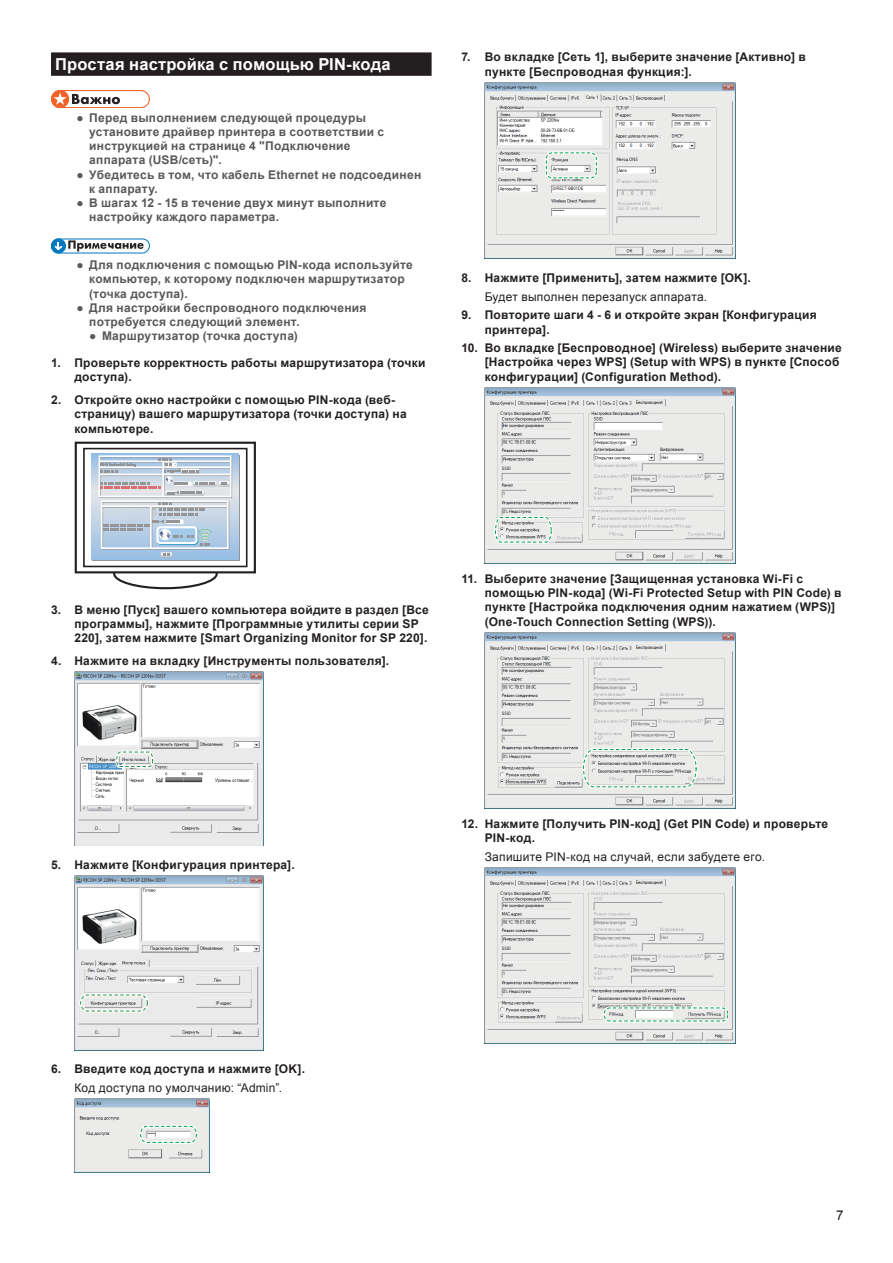
<style>
.page{position:relative;width:893px;height:1263px;background:#fff}
.page>*{position:absolute;margin:0;border:0;box-sizing:border-box;transform-origin:0 0}
.t1{font:700 16.5px "Arial";letter-spacing:.005em;color:#fff}
.t2{font:13.5px "Arial";color:#231f20}
.t3{font:700 12px/14.2px "Arial";letter-spacing:.02em;color:#231f20}
.t4{font:700 12px/14.2px "Arial";letter-spacing:.02em;color:#57585a}
.t5{font:12px "Arial";letter-spacing:.02em;color:#231f20}
</style>
<div class="page">
<div style="left:51px;top:52px;width:381px;height:24px;background:#231f20"></div>
<svg style="left:51px;top:90px;width:99px;height:17px"></svg>
<div style="left:51px;top:239px;width:99px;height:14px;border:1px solid #0078c0;border-radius:7px"></div>
<div style="left:51px;top:239px;width:15px;height:14px;background:#0078c0;border-radius:50%"></div>
<div style="left:51px;top:238px;width:15px;height:15px;border:1px solid #0078c0;border-radius:50%"></div>
<svg style="left:55px;top:242px;width:7px;height:8px"></svg>
<svg style="left:68px;top:240px;width:76px;height:11px"></svg>
<svg style="left:114px;top:559px;width:103px;height:29px"></svg>
<div style="left:113px;top:558px;width:105px;height:31px;border:2px solid #231f20;border-radius:50%"></div>
<svg style="left:76px;top:443px;width:179px;height:129px"></svg>
<div style="left:75px;top:442px;width:181px;height:131px;border:2px solid #231f20"></div>
<div style="left:83px;top:448px;width:165px;height:119px;border:2px solid #231f20"></div>
<svg style="left:92px;top:454px;width:147px;height:106px;background:#b1cbe5"></svg>
<svg style="left:98px;top:455px;width:135px;height:102px;background:#c3cfdc"></svg>
<img style="left:74px;top:671px;width:190px;height:175px">
<svg style="left:114px;top:749px;width:42px;height:20px"></svg>
<img style="left:74px;top:876px;width:190px;height:174px">
<div style="left:79px;top:993px;width:70px;height:19px;border:3px solid #fff;border-radius:8px"></div>
<div style="left:80px;top:994px;width:68px;height:17px;border:1px dashed #2a934b;border-radius:8px"></div>
<img style="left:74px;top:1098px;width:136px;height:74px">
<svg style="left:138px;top:1123px;width:61px;height:22px"></svg>
<img style="left:485px;top:82px;width:250px;height:176px">
<div style="left:545px;top:151px;width:53px;height:28px;border:3px solid #fff;border-radius:6px"></div>
<div style="left:546px;top:152px;width:51px;height:26px;border:1px dashed #009e4d;border-radius:6px"></div>
<img style="left:485px;top:387px;width:250px;height:176px">
<svg style="left:493px;top:515px;width:61px;height:30px"></svg>
<img style="left:485px;top:632px;width:250px;height:177px">
<svg style="left:581px;top:747px;width:118px;height:43px;background:#d7ddda"></svg>
<img style="left:485px;top:868px;width:250px;height:176px">
<div style="left:603px;top:1006px;width:126px;height:16px;border:3px solid #fff;border-radius:6px"></div>
<div style="left:604px;top:1007px;width:124px;height:14px;border:1px dashed #009e4d;border-radius:6px"></div>
<h1 class="t1" style="left:55px;top:52px;width:337px">Простая настройка с помощью PIN-кода</h1>
<p class="t4" style="left:89px;top:110px;width:296px;text-indent:-13px">● Перед выполнением следующей процедуры установите драйвер принтера в соответствии с инструкцией на странице 4 "Подключение аппарата (USB/сеть)".</p>
<p class="t4" style="left:89px;top:167px;width:333px;text-indent:-13px">● Убедитесь в том, что кабель Ethernet не подсоединен к аппарату.</p>
<p class="t4" style="left:89px;top:196px;width:299px;text-indent:-13px">● В шагах 12 - 15 в течение двух минут выполните настройку каждого параметра.</p>
<p class="t4" style="left:89px;top:258px;width:325px;text-indent:-13px">● Для подключения с помощью PIN-кода используйте компьютер, к которому подключен маршрутизатор (точка доступа).</p>
<p class="t4" style="left:89px;top:301px;width:279px;text-indent:-13px">● Для настройки беспроводного подключения потребуется следующий элемент.</p>
<p class="t4" style="left:89px;top:329px;width:210px">● Маршрутизатор (точка доступа)</p>
<p class="t3" style="left:74px;top:356px;width:353px;text-indent:-23px">1. Проверьте корректность работы маршрутизатора (точки доступа).</p>
<p class="t3" style="left:74px;top:393px;width:334px;text-indent:-23px">2. Откройте окно настройки с помощью PIN-кода (веб&shy;страницу) вашего маршрутизатора (точки доступа) на компьютере.</p>
<p class="t3" style="left:485px;top:50px;width:322px;text-indent:-23px">7. Во вкладке [Сеть 1], выберите значение [Активно] в пункте [Беспроводная функция:].</p>
<p class="t3" style="left:461px;top:271px;width:291px">8. Нажмите [Применить], затем нажмите [OK].</p>
<p class="t5" style="left:485px;top:288px;width:224px">Будет выполнен перезапуск аппарата.</p>
<p class="t3" style="left:485px;top:308px;width:334px;text-indent:-23px">9. Повторите шаги 4 - 6 и откройте экран [Конфигурация принтера].</p>
<p class="t3" style="left:485px;top:341px;width:359px;text-indent:-23px">10. Во вкладке [Беспроводное] (Wireless) выберите значение [Настройка через WPS] (Setup with WPS) в пункте [Способ конфигурации] (Configuration Method).</p>
<p class="t3" style="left:74px;top:602px;width:356px;text-indent:-23px">3. В меню [Пуск] вашего компьютера войдите в раздел [Все программы], нажмите [Программные утилиты серии SP<br>220], затем нажмите [Smart Organizing Monitor for SP 220].</p>
<p class="t3" style="left:51px;top:654px;width:340px">4. Нажмите на вкладку [Инструменты пользователя].</p>
<p class="t3" style="left:485px;top:572px;width:358px;text-indent:-23px">11. Выберите значение [Защищенная установка Wi-Fi с помощью PIN-кода] (Wi-Fi Protected Setup with PIN Code) в пункте [Настройка подключения одним нажатием (WPS)] (One-Touch Connection Setting (WPS)).</p>
<p class="t3" style="left:51px;top:858px;width:245px">5. Нажмите [Конфигурация принтера].</p>
<p class="t3" style="left:485px;top:817px;width:345px;text-indent:-23px">12. Нажмите [Получить PIN-код] (Get PIN Code) и проверьте<br>PIN-код.</p>
<p class="t5" style="left:485px;top:848px;width:282px">Запишите PIN-код на случай, если забудете его.</p>
<p class="t3" style="left:51px;top:1062px;width:256px">6. Введите код доступа и нажмите [OK].</p>
<p class="t5" style="left:74px;top:1079px;width:209px">Код доступа по умолчанию: “Admin”.</p>
<p class="t2" style="left:836px;top:1206px;width:9px">7</p>
</div>
